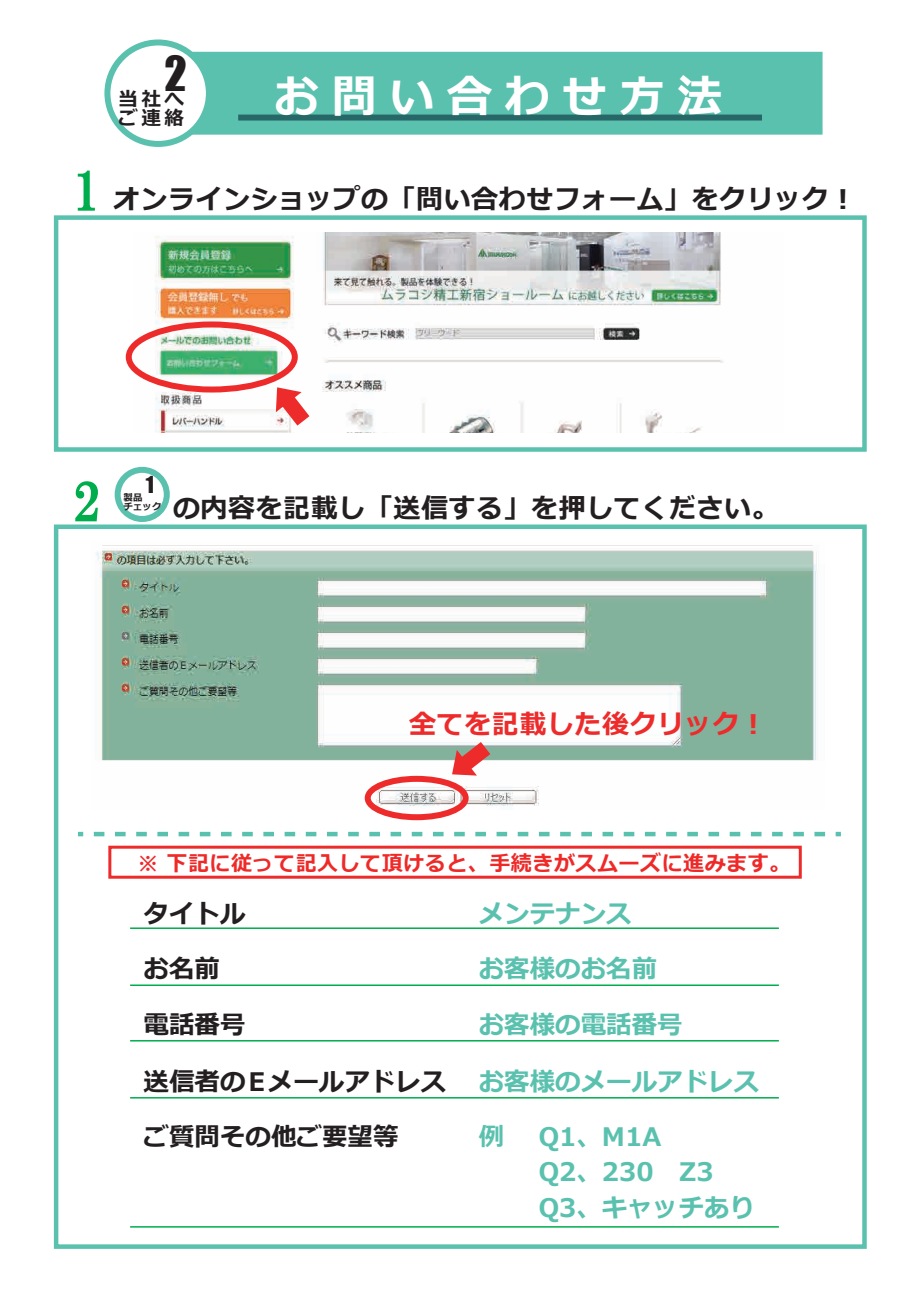
<style>
.page{position:relative;width:919px;height:1289px;background:#fff}
.page>*{position:absolute;margin:0;border:0;box-sizing:border-box;transform-origin:0 0}
.t1{font:700 45px "Meiryo";letter-spacing:.28em;color:#fff}
.t2{font:44.4px "Impact";color:#231f20}
.t3{font:700 27px "Meiryo";letter-spacing:.02em;color:#231f20}
.t4{font:700 27px "Meiryo";letter-spacing:.02em;color:#ee2b2b}
.t5{font:700 25.5px/55.8px "Meiryo";color:#5ac1af}
.t6{font:700 25.5px/55.8px "Meiryo";color:#231f20}
.t7{font:21.45px "Impact";color:#231f20}
.t8{font:700 21.15px "Meiryo";letter-spacing:.02em;color:#ee2928}
.t9{font:700 19.5px/18.8px "Meiryo";letter-spacing:.18em;color:#231f20}
.t10{font:700 9.45px/9.1px "Meiryo";letter-spacing:.02em;color:#231f20}
.s1{font-family:"HGS Mincho B";font-weight:400;font-size:52.5px;color:#00ad4c}
</style>
<div class="page">
<div style="left:188px;top:52px;width:634px;height:83px;background:#5ac1af"></div>
<div style="left:238px;top:115px;width:524px;height:6px;background:#276768"></div>
<div style="left:107px;top:42px;width:102px;height:102px;background:#fff;border-radius:50%"></div>
<div style="left:104px;top:39px;width:108px;height:108px;border:6px solid #5ac1af;border-radius:50%"></div>
<div style="left:54px;top:215px;width:812px;height:237px;border:4px solid #5ac1af"></div>
<svg style="left:77px;top:170px;width:18px;height:41px"></svg>
<div style="left:54px;top:524px;width:812px;height:724px;border:4px solid #5ac1af"></div>
<svg style="left:75px;top:481px;width:23px;height:41px"></svg>
<div style="left:115px;top:467px;width:55px;height:55px;border:6px solid #5ac1af;border-radius:50%"></div>
<img style="left:96px;top:545px;width:721px;height:264px">
<svg style="left:78px;top:831px;width:5px;height:5px"></svg>
<svg style="left:94px;top:831px;width:746px;height:5px"></svg>
<img style="left:133px;top:233px;width:590px;height:199px">
<div style="left:126px;top:321px;width:172px;height:71px;border:6px solid #ee2b2b;border-radius:50%"></div>
<div style="left:365px;top:775px;width:103px;height:45px;border:6px solid #ee2b2b;border-radius:50%"></div>
<hr style="left:130px;top:927px;width:648px;height:2px;background:#00ad4c">
<hr style="left:130px;top:984px;width:648px;height:2px;background:#00ad4c">
<hr style="left:130px;top:1040px;width:648px;height:1px;background:#00ad4c">
<hr style="left:130px;top:1097px;width:648px;height:1px;background:#00ad4c">
<hr style="left:130px;top:1226px;width:648px;height:1px;background:#00ad4c">
<div style="left:108px;top:845px;width:693px;height:33px;border:3px solid #ee2b2b"></div>
<svg style="left:264px;top:377px;width:52px;height:54px"></svg>
<svg style="left:442px;top:735px;width:54px;height:52px"></svg>
<h2 class="t2" style="left:164px;top:39px;width:24px">2</h2>
<p class="t9" style="left:118px;top:91px;width:67px">当社へご連絡</p>
<h1 class="t1" style="left:274px;top:65px;width:450px">お問い合わせ方法</h1>
<p class="t3" style="left:74px;top:180px;width:784px"><span class="s1">1</span>　オンラインショップの「問い合わせフォーム」をクリック︕</p>
<p class="t7" style="left:146px;top:468px;width:10px">1</p>
<p class="t3" style="left:74px;top:489px;width:706px"><span class="s1">2</span> 　の内容を記載し「送信する」を押してください。</p>
<p class="t10" style="left:123px;top:493px;width:40px">製品<br>チェック</p>
<p class="t4" style="left:409px;top:705px;width:359px">全てを記載した後クリック︕</p>
<p class="t8" style="left:137px;top:848px;width:654px">※ 下記に従って記入して頂けると、手続きがスムーズに進みます。</p>
<p class="t6" style="left:143px;top:886px;width:103px">タイトルお名前電話番号</p>
<p class="t6" style="left:143px;top:1055px;width:304px">送信者のEメールアドレス</p>
<p class="t5" style="left:478px;top:886px;width:205px">メンテナンス<br>お客様のお名前お客様の電話番号</p>
<p class="t5" style="left:538px;top:1056px;width:222px;line-height:54.3px;text-indent:-60px">お客様のメールアドレス<br>Q1、M1A</p>
<p class="t5" style="left:538px;top:1155px;width:218px;line-height:35.4px">Q2、230　Z3<br>Q3、キャッチあり</p>
<p class="t6" style="left:143px;top:1109px;width:256px">ご質問その他ご要望等</p>
<p class="t5" style="left:478px;top:1109px;width:27px">例</p>
</div>
